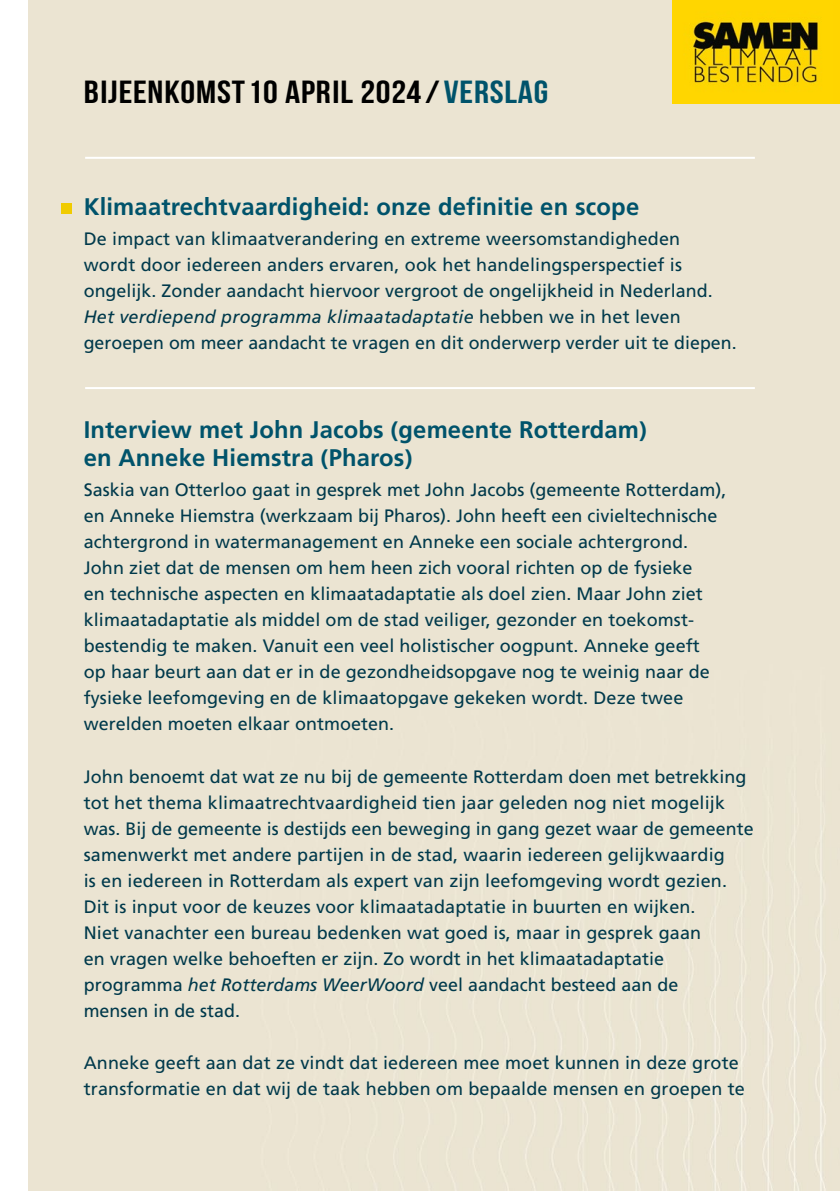
<style>
.page{position:relative;width:840px;height:1191px;background:#fff}
.page>*{position:absolute;margin:0;border:0;box-sizing:border-box;transform-origin:0 0}
.t1{font:32px "Bebas Neue";letter-spacing:.02em;color:#000;scale:1.16 1}
.t2{font:700 24px/28px "Frutiger LT Pro";letter-spacing:.005em;color:#00536b}
.t3{font:18px/26px "Frutiger LT Pro";letter-spacing:.005em;color:#00394b}
.s1{color:#00536b}
.s2{font-style:italic}
.s3{font-size:22px}
</style>
<div class="page">
<div style="left:28px;top:0;width:811px;height:1191px;background:#ebe4d2"></div>
<img style="left:672px;top:0;width:167px;height:104px">
<div style="left:62px;top:203px;width:10px;height:11px;background:#f0cb00"></div>
<hr style="left:85px;top:157px;width:669px;height:2px;background:#fff">
<hr style="left:85px;top:387px;width:669px;height:2px;background:#fff">
<h1 class="t1" style="left:84px;top:75px;width:401px">BIJEENKOMST 10 aPRIL 2024 / <span class="s1">VERSLAG</span></h1>
<h2 class="t2" style="left:84px;top:193px;width:556px">Klimaatrechtvaardigheid: onze definitie en scope</h2>
<p class="t3" style="left:84px;top:226px;width:654px">De impact van klimaatverandering en extreme weersomstandigheden<br>wordt door iedereen anders ervaren, ook het handelingsperspectief is ongelijk. Zonder aandacht hiervoor vergroot de ongelijkheid in Nederland.<br><span class="s2">Het verdiepend programma klimaatadaptatie</span> hebben we in het leven geroepen om meer aandacht te vragen en dit onderwerp verder uit te diepen.</p>
<h2 class="t2" style="left:84px;top:416px;width:564px">Interview met John Jacobs <span class="s3">(</span>gemeente Rotterdam<span class="s3">) </span>en Anneke Hiemstra <span class="s3">(</span>Pharos<span class="s3">)</span></h2>
<p class="t3" style="left:84px;top:477px;width:644px">Saskia van Otterloo gaat in gesprek met John Jacobs (gemeente Rotterdam), en Anneke Hiemstra (werkzaam bij Pharos). John heeft een civieltechnische achtergrond in watermanagement en Anneke een sociale achtergrond.<br>John ziet dat de mensen om hem heen zich vooral richten op de fysieke<br>en technische aspecten en klimaatadaptatie als doel zien. Maar John ziet klimaatadaptatie als middel om de stad veiliger, gezonder en toekomst&shy;bestendig te maken. Vanuit een veel holistischer oogpunt. Anneke geeft<br>op haar beurt aan dat er in de gezondheidsopgave nog te weinig naar de fysieke leefomgeving en de klimaatopgave gekeken wordt. Deze twee werelden moeten elkaar ontmoeten.</p>
<p class="t3" style="left:84px;top:763px;width:671px">John benoemt dat wat ze nu bij de gemeente Rotterdam doen met betrekking tot het thema klimaatrechtvaardigheid tien jaar geleden nog niet mogelijk was. Bij de gemeente is destijds een beweging in gang gezet waar de gemeente samenwerkt met andere partijen in de stad, waarin iedereen gelijkwaardig<br>is en iedereen in Rotterdam als expert van zijn leefomgeving wordt gezien.<br>Dit is input voor de keuzes voor klimaatadaptatie in buurten en wijken.<br>Niet vanachter een bureau bedenken wat goed is, maar in gesprek gaan<br>en vragen welke behoeften er zijn. Zo wordt in het klimaatadaptatie programma <span class="s2">het Rotterdams WeerWoord</span> veel aandacht besteed aan de<br>mensen in de stad.</p>
<p class="t3" style="left:84px;top:1049px;width:662px">Anneke geeft aan dat ze vindt dat iedereen mee moet kunnen in deze grote transformatie en dat wij de taak hebben om bepaalde mensen en groepen te</p>
</div>
